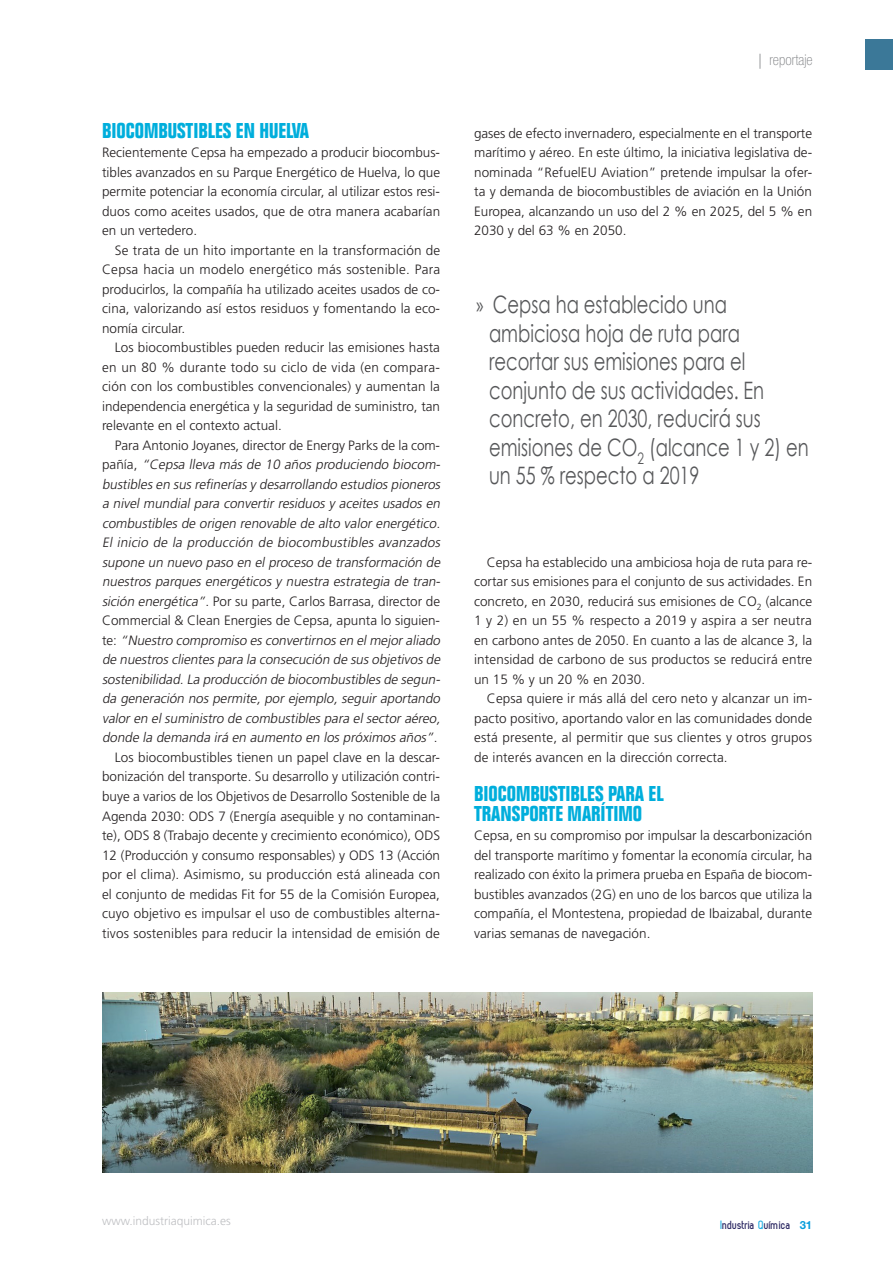
<style>
.page{position:relative;width:893px;height:1263px;background:#fff}
.page>*{position:absolute;margin:0;border:0;box-sizing:border-box;transform-origin:0 0}
.t1{font:24px/28.5px "Century Gothic";color:#57585a;scale:.75 1}
._02_IQ_APARTADO{font:700 condensed 21px/19.5px "Folio";color:#00aedc}
.t2{font:100 condensed 15px "Helvetica Neue LT Std";color:#808285}
._01-TEXTO{font:300 13.5px/19.5px "Frutiger";letter-spacing:.01em;color:#231f20;text-align:justify}
._01-TEXTO-2{font:italic 300 13.5px/19.5px "Frutiger";color:#231f20}
._01-TEXTO_sin_sangri{font:300 13.5px/19.5px "Frutiger";color:#231f20;text-align:justify}
.t3{font:300 12px "Frutiger";color:#bebfc2}
.t4{font:700 12px "Zag";color:#27235f}
.s1{font-style:normal}
.s2{font-family:"Frutiger";font-weight:300}
.s3{font-family:"Myriad Pro"}
.s4{color:#1bace1}
.s5{font-family:"Helvetica Neue LT Std";font-size:11.25px;color:#069ddc}
</style>
<div class="page">
<div style="left:865px;top:39px;width:28px;height:31px;background:#3b7898"></div>
<img style="left:103px;top:993px;width:709px;height:180px">
<p class="_02_IQ_APARTADO" style="left:102px;top:121px;width:209px">BIOCOMBUSTIBLES EN HUELVA</p>
<p class="_01-TEXTO_sin_sangri" style="left:102px;top:143px;width:340px">Recientemente Cepsa ha empezado a producir biocombus&shy;tibles avanzados en su Parque Energético de Huelva, lo que permite potenciar la economía circular, al utilizar estos resi&shy;duos como aceites usados, que de otra manera acabarían en un vertedero.</p>
<p class="_01-TEXTO" style="left:102px;top:241px;width:340px;text-indent:13px">Se trata de un hito importante en la transformación de Cepsa hacia un modelo energético más sostenible. Para producirlos, la compañía ha utilizado aceites usados de co&shy;cina, valorizando así estos residuos y fomentando la eco&shy;nomía circular.</p>
<p class="_01-TEXTO" style="left:102px;top:338px;width:340px;text-indent:13px">Los biocombustibles pueden reducir las emisiones hasta en un 80 % durante todo su ciclo de vida (en compara&shy;ción con los combustibles convencionales) y aumentan la independencia energética y la seguridad de suministro, tan relevante en el contexto actual.</p>
<p class="_01-TEXTO-2" style="left:102px;top:436px;width:342px;text-indent:13px"><span class="s1">Para Antonio Joyanes, director de Energy Parks de la com&shy;p a ñ ía ,</span> “Cepsa lleva más de 10 años produciendo biocom&shy;bustibles en sus refinerías y desarrollando estudios pioneros a nivel mundial para convertir residuos y aceites usados en combustibles de origen renovable de alto valor energético.<br>El inicio de la producción de biocombustibles avanzados supone un nuevo paso en el proceso de transformación de nuestros parques energéticos y nuestra estrategia de tran&shy;sición energética”<span class="s1">. Por su parte, Carlos Barrasa, director de Commercial &amp; Clean Energies de Cepsa, apunta lo siguien&shy;t e :</span> “Nuestro compromiso es convertirnos en elmejoraliado de nuestros clientes para la consecución de sus objetivos de sostenibilidad.La producción de biocombustibles de segun&shy;da generación nos permite, por ejemplo, seguir aportando valor en el suministro de combustibles para el sector aéreo, donde la demanda irá en aumento en los próximos años”<span class="s1">.</span></p>
<p class="_01-TEXTO" style="left:102px;top:748px;width:340px;text-indent:13px">Los biocombustibles tienen un papel clave en la descar&shy;bonización del transporte. Su desarrollo y utilización contri&shy;buye a varios de los Objetivos de Desarrollo Sostenible de la Agenda 2030: ODS 7 (Energía asequible y no contaminan&shy;te), ODS 8 (Trabajo decente y crecimiento económico), ODS 12 (Producción y consumo responsables) y ODS 13 (Acción por el clima). Asimismo, su producción está alineada con el conjunto de medidas Fit for 55 de la Comisión Europea, cuyo objetivo es impulsar el uso de combustibles alterna&shy;tivos sostenibles para reducir la intensidad de emisión de</p>
<p class="t2" style="left:758px;top:51px;width:56px"><span class="s2">|</span> reportaje</p>
<p class="_01-TEXTO" style="left:474px;top:124px;width:340px">gases de efecto invernadero, especialmente en el transporte marítimo y aéreo. En este último, la iniciativa legislativa de&shy;nominada “RefuelEU Aviation” pretende impulsar la ofer&shy;ta y demanda de biocombustibles de aviación en la Unión Europea, alcanzando un uso del 2 % en 2025, del 5 % en 2030 y del 63 % en 2050.</p>
<p class="t1" style="left:489px;top:290px;width:428px;text-indent:-13px"><span class="s3">»</span> Cepsa ha establecido una ambiciosa hoja de ruta para recortar sus emisiones para el conjunto de sus actividades. En concreto, en 2030, reducirá sus emisiones de CO<sub>2</sub> (alcance 1 y 2) en un 55 % respecto a 2019</p>
<p class="_01-TEXTO" style="left:474px;top:553px;width:340px;text-indent:13px">Cepsa ha establecido una ambiciosa hoja de ruta para re&shy;cortar sus emisiones para el conjunto de sus actividades. En concreto, en 2030, reducirá sus emisiones de CO<sub>2</sub> (alcance 1 y 2) en un 55 % respecto a 2019 y aspira a ser neutra en carbono antes de 2050. En cuanto a las de alcance 3, la intensidad de carbono de sus productos se reducirá entre un 15 % y un 20 % en 2030.</p>
<p class="_01-TEXTO" style="left:474px;top:689px;width:340px;text-indent:13px">Cepsa quiere ir más allá del cero neto y alcanzar un im&shy;pacto positivo, aportando valor en las comunidades donde está presente, al permitir que sus clientes y otros grupos de interés avancen en la dirección correcta.</p>
<p class="_02_IQ_APARTADO" style="left:474px;top:784px;width:191px">BIOCOMBUSTIBLES PARA EL<br>TRANSPORTE MARÍTIMO</p>
<p class="_01-TEXTO_sin_sangri" style="left:474px;top:826px;width:340px">Cepsa, en su compromiso por impulsar la descarbonización del transporte marítimo y fomentar la economía circular, ha realizado con éxito la primera prueba en España de biocom&shy;bustibles avanzados (2G) en uno de los barcos que utiliza la compañía, el Montestena, propiedad de Ibaizabal, durante varias semanas de navegación.</p>
<p class="t3" style="left:102px;top:1214px;width:130px">www.industriaquimica.es</p>
<p class="t4" style="left:720px;top:1218px;width:93px"><span class="s4">I</span>ndustria <span class="s4">Q</span>uímica <span class="s5">31</span></p>
</div>
